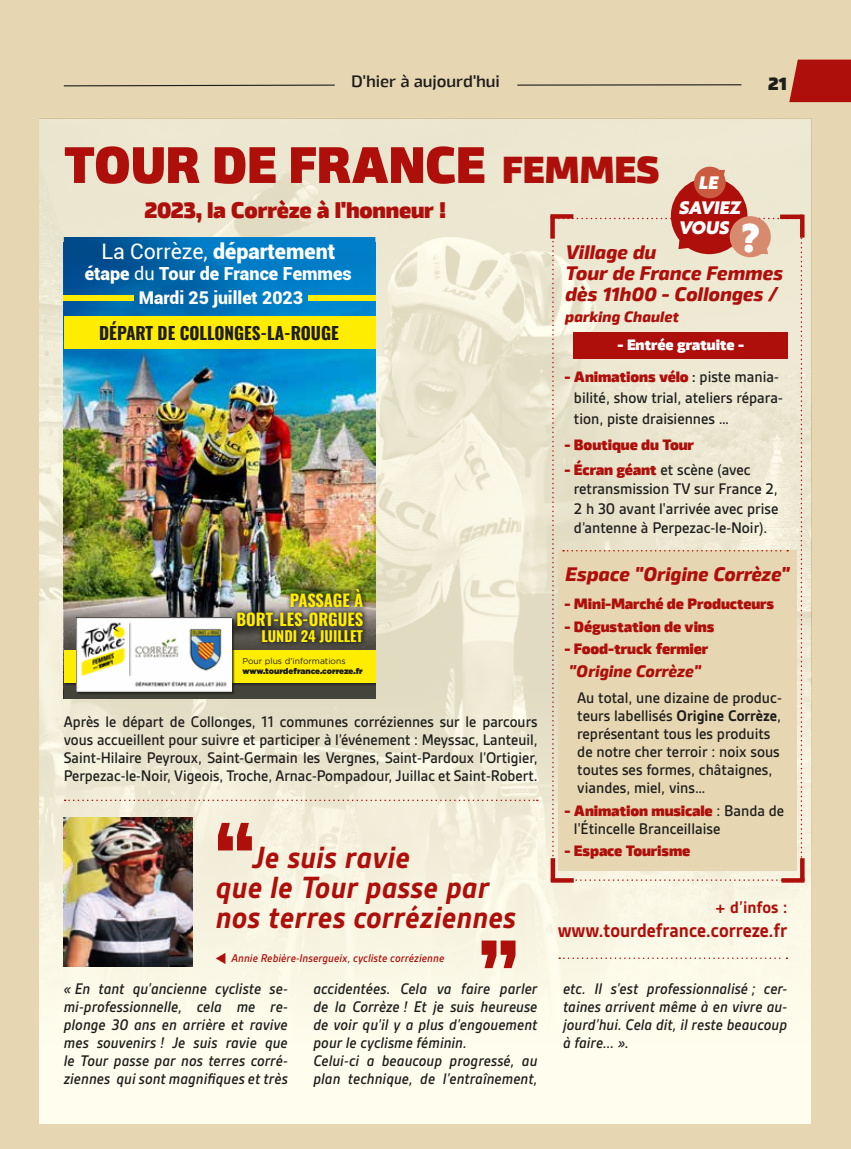
<style>
.page{position:relative;width:851px;height:1149px;background:#fff}
.page>*{position:absolute;margin:0;border:0;box-sizing:border-box;transform-origin:0 0}
.t1{font:900 51px "Byker";letter-spacing:-.01em;color:#ae0f0a}
.t2{font:39px "Brother 1816 Black";color:#fff}
.t3{font:italic 700 33px/30px "Gesta";color:#ae0f0a}
.t4{font:900 22.5px "Byker";letter-spacing:-.01em;color:#ae0f0a}
.t5{font:900 21.3px "Roboto";color:#fff}
.t6{font:700 21px "Gesta";color:#ae0f0a;scale:.95 1}
.t7{font:italic 800 19.5px/21px "Byker";letter-spacing:.005em;color:#ae0f0a}
.t8{font:900 18px "Roboto";color:#fff}
.t9{font:700 18px "Gesta";color:#ae0f0a}
.t10{font:900 18px "Byker";color:#1d1d1b}
.t11{font:900 17.55px "Roboto";color:#fff}
.t12{font:17.55px/19.5px "Brother 1816 Black Italic";letter-spacing:-.01em;color:#fff}
.t13{font:700 17.25px "Oswald";color:#1d1d1b}
.t14{font:italic 500 16.5px/18px "Gesta";color:#1d1d1b;text-align:justify}
.t15{font:500 16.5px/18px "Gesta";color:#1d1d1b}
.t16{font:500 16.5px/18px "Gesta";color:#1d1d1b;text-align:justify;scale:.96 1}
.t17{font:700 16.5px/19.5px "Oswald";letter-spacing:-.005em;color:#ffed00;text-align:right}
.t18{font:500 16.5px "Byker";color:#1d1d1b}
.t19{font:italic 800 16.5px "Byker";letter-spacing:.005em;color:#ae0f0a;scale:.96 1}
.t20{font:900 15px "Byker";letter-spacing:-.01em;color:#ae0f0a}
.t21{font:900 15px "Byker";letter-spacing:-.01em;color:#fff}
.t22{font:italic 800 15px "Byker";letter-spacing:.015em;color:#ae0f0a}
.t23{font:700 14.55px "Oswald";color:#ffed00}
.t24{font:italic 500 12px "Gesta";color:#ae0f0a}
.t25{font:8.55px "Gotham";color:#1d1d1b}
.t26{font:900 8.25px "Gotham";letter-spacing:-.005em;color:#1d1d1b}
.s1{font-size:37.5px}
.s2{font-weight:400}
.s3{font-family:"Byker";font-weight:900;font-style:normal;font-size:67.5px}
.s4{font-family:"Sofia Pro";font-weight:400;font-style:normal;font-size:18px}
.s5{font-family:"Gesta";font-weight:700;color:#1d1d1b}
.s6{font-family:"Gesta";font-weight:500;font-size:16.5px;color:#1d1d1b}
.s7{font-family:"Byker";font-weight:900;font-size:15px;color:#ae0f0a}
.s8{font-weight:700}
</style>
<div class="page">
<div style="left:0;top:0;width:850px;height:1148px;background:#e6d6b1"></div>
<svg style="left:789px;top:60px;width:61px;height:42px;background:#b21d16"></svg>
<svg style="left:63px;top:84px;width:272px;height:3px"></svg>
<hr style="left:517px;top:84px;width:224px;height:2px;background:#1d1d1b">
<div style="left:39px;top:119px;width:771px;height:1004px;background:#fffded"></div>
<img style="left:40px;top:119px;width:771px;height:924px">
<img style="left:64px;top:816px;width:129px;height:150px">
<svg style="left:550px;top:219px;width:2px;height:19px"></svg>
<div style="left:550px;top:214px;width:23px;height:5px;background:#ae0f0a"></div>
<div style="left:550px;top:857px;width:5px;height:23px;background:#ae0f0a"></div>
<div style="left:550px;top:877px;width:23px;height:5px;background:#ae0f0a"></div>
<hr style="left:800px;top:857px;width:4px;height:23px;background:#ae0f0a">
<div style="left:781px;top:877px;width:23px;height:5px;background:#ae0f0a"></div>
<div style="left:799px;top:214px;width:5px;height:23px;background:#ae0f0a"></div>
<svg style="left:552px;top:167px;width:250px;height:713px;background:#e7d7bb"></svg>
<div style="left:573px;top:331px;width:214px;height:27px;background:#ae0f0a"></div>
<svg style="left:65px;top:799px;width:472px;height:1px"></svg>
<img style="left:64px;top:420px;width:311px;height:133px">
<img style="left:64px;top:553px;width:311px;height:145px">
<img style="left:64px;top:237px;width:311px;height:183px">
<div style="left:64px;top:295px;width:70px;height:5px;background:#ffed00"></div>
<div style="left:307px;top:295px;width:68px;height:5px;background:#ffed00"></div>
<div style="left:64px;top:316px;width:311px;height:32px;background:#ffed00"></div>
<div style="left:232px;top:583px;width:136px;height:65px;background:#1d1d1b;opacity:.75"></div>
<div style="left:64px;top:651px;width:311px;height:35px;background:#1d1d1b;opacity:.75"></div>
<div style="left:64px;top:650px;width:311px;height:32px;background:#ffed00"></div>
<div style="left:77px;top:617px;width:158px;height:77px;background:#1d1d1b;opacity:.75"></div>
<img style="left:76px;top:617px;width:155px;height:74px">
<svg style="left:559px;top:957px;width:228px;height:1px"></svg>
<p class="t18" style="left:351px;top:68px;width:150px">D'hier à aujourd'hui</p>
<p class="t10" style="left:768px;top:68px;width:20px">21</p>
<h1 class="t1" style="left:64px;top:120px;width:597px">TOUR DE FRANCE <span class="s1">FEMMES</span></h1>
<p class="t12" style="left:698px;top:172px;width:21px">LE</p>
<h3 class="t4" style="left:145px;top:190px;width:303px">2023, la Corrèze à l'honneur !</h3>
<p class="t5" style="left:101px;top:236px;width:235px"><span class="s2">La Corrèze,</span> département</p>
<p class="t8" style="left:85px;top:261px;width:268px">étape <span class="s2">du</span> Tour de France Femmes</p>
<p class="t13" style="left:99px;top:317px;width:241px">DÉPART DE COLLONGES-LA-ROUGE</p>
<p class="t11" style="left:139px;top:285px;width:165px">Mardi 25 juillet 2023</p>
<p class="t17" style="left:236px;top:588px;width:128px">PASSAGE À<br>BORT-LES-ORGUES</p>
<p class="t23" style="left:261px;top:623px;width:103px">LUNDI 24 JUILLET</p>
<p class="t25" style="left:242px;top:656px;width:105px">Pour plus d’informations</p>
<p class="t26" style="left:242px;top:665px;width:122px">www.tourdefrance.correze.fr</p>
<p class="t16" style="left:64px;top:712px;width:495px">Après le départ de Collonges, 11 communes corréziennes sur le parcours vous accueillent pour suivre et participer à l’événement : Meyssac, Lanteuil, Saint-Hilaire Peyroux, Saint-Germain les Vergnes, Saint-Pardoux l’Ortigier, Perpezac-le-Noir, Vigeois, Troche, Arnac-Pompadour, Juillac et Saint-Robert.</p>
<h3 class="t3" style="left:216px;top:841px;width:303px"><span class="s3">“</span>Je suis ravie<br>que le Tour passe par nos terres corréziennes<span class="s3">„</span></h3>
<p class="t24" style="left:214px;top:951px;width:231px"><span class="s4">◀</span> Annie Rebière-Insergueix, cycliste corrézienne</p>
<p class="t14" style="left:64px;top:979px;width:225px">« En tant qu’ancienne cycliste se&shy;mi-professionnelle, cela me re&shy;plonge 30 ans en arrière et ravive mes souvenirs ! Je suis ravie que le Tour passe par nos terres corré&shy;ziennes qui sont magnifiques et très</p>
<p class="t14" style="left:313px;top:979px;width:225px;text-align:left">accidentées. Cela va faire parler de la Corrèze ! Et je suis heureuse de voir qu’il y a plus d’engouement pour le cyclisme féminin.<br>Celui-ci a beaucoup progressé, au plan technique, de l’entraînement,</p>
<p class="t12" style="left:678px;top:198px;width:63px">SAVIEZ<br>VOUS</p>
<p class="t7" style="left:564px;top:240px;width:219px">Village du<br>Tour de France Femmes dès 11h00 - Collonges /</p>
<p class="t22" style="left:564px;top:304px;width:116px">parking Chaulet</p>
<h2 class="t2" style="left:741px;top:208px;width:21px">?</h2>
<p class="t21" style="left:617px;top:331px;width:128px">- Entrée gratuite -</p>
<p class="t20" style="left:564px;top:364px;width:216px">- Animations vélo <span class="s5">:</span> <span class="s6">piste mania-</span></p>
<p class="t15" style="left:574px;top:387px;width:210px;line-height:21px">bilité, show trial, ateliers répara&shy;tion, piste draisiennes …</p>
<p class="t20" style="left:564px;top:431px;width:131px">- Boutique du Tour</p>
<p class="t15" style="left:574px;top:459px;width:206px;line-height:19.5px;text-indent:-9px"><span class="s7">- Écran géant</span> et scène (avec retransmission TV sur France 2,<br>2 h 30 avant l'arrivée avec prise d’antenne à Perpezac-le-Noir).</p>
<p class="t7" style="left:564px;top:561px;width:225px">Espace "Origine Corrèze"</p>
<p class="t20" style="left:564px;top:590px;width:211px">- Mini-Marché de Producteurs</p>
<p class="t20" style="left:564px;top:613px;width:151px">- Dégustation de vins</p>
<p class="t20" style="left:564px;top:635px;width:145px">- Food-truck fermier</p>
<p class="t19" style="left:568px;top:656px;width:139px">"Origine Corrèze"</p>
<p class="t15" style="left:577px;top:688px;width:206px">Au total, une dizaine de produc&shy;teurs labellisés <span class="s8">Origine Corrèze</span>, représentant tous les produits de notre cher terroir : noix sous toutes ses formes, châtaignes, viandes, miel, vins…</p>
<p class="t20" style="left:564px;top:797px;width:221px">- Animation musicale <span class="s6">: Banda de</span></p>
<p class="t15" style="left:574px;top:819px;width:148px">l'Étincelle Branceillaise</p>
<p class="t20" style="left:564px;top:837px;width:127px">- Espace Tourisme</p>
<p class="t9" style="left:715px;top:896px;width:73px">+ d’infos :</p>
<p class="t6" style="left:557px;top:917px;width:243px">www.tourdefrance.correze.fr</p>
<p class="t14" style="left:563px;top:978px;width:225px">etc. Il s’est professionnalisé ; cer&shy;taines arrivent même à en vivre au&shy;jourd’hui. Cela dit, il reste beaucoup à faire... ».</p>
</div>
